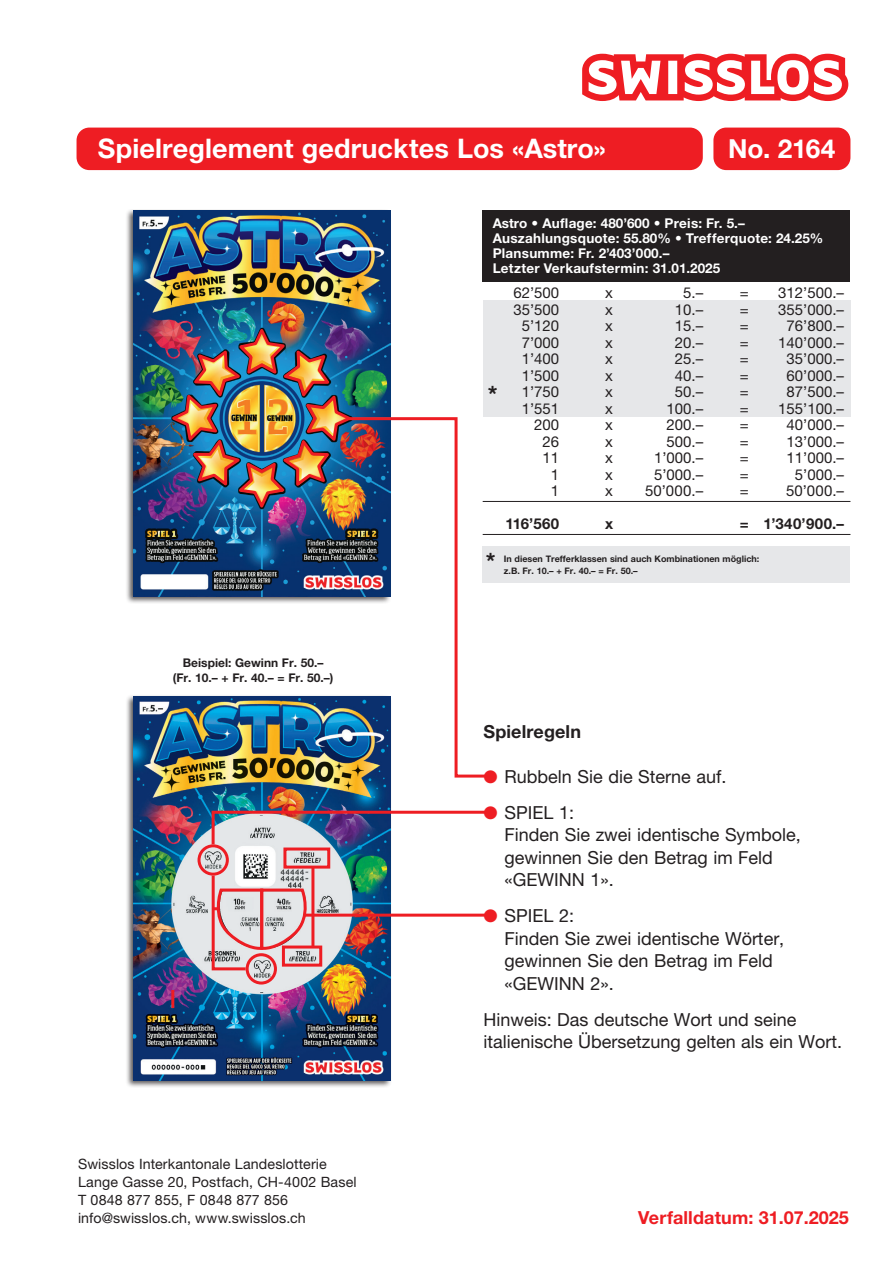
<style>
.page{position:relative;width:893px;height:1263px;background:#fff}
.page>*{position:absolute;margin:0;border:0;box-sizing:border-box;transform-origin:0 0}
.t1{font:700 27px "Helvetica Neue LT Std";letter-spacing:.005em;color:#fff}
.t2{font:700 26.25px "Helvetica Neue LT Std";letter-spacing:-.005em;color:#fff}
.t3{font:700 24px "Helvetica Neue LT Std";color:#231f20}
.t4{font:18px/22.5px "Helvetica Neue LT Std";color:#231f20}
.t5{font:700 18px "Helvetica Neue LT Std";letter-spacing:.005em;color:#ee1d23}
.t6{font:700 18px "Helvetica Neue LT Std";letter-spacing:.005em;color:#231f20}
.t7{font:15px "Helvetica Neue LT Std";color:#231f20}
.t8{font:700 15px "Helvetica Neue LT Std";letter-spacing:.025em;color:#231f20}
.t9{font:14.25px/18px "Helvetica Neue LT Std";letter-spacing:.005em;color:#231f20}
.t10{font:700 13.5px/15px "Helvetica Neue LT Std";letter-spacing:.015em;color:#fff}
.t11{font:700 12px/15px "Helvetica Neue LT Std";color:#231f20;text-align:center}
.t12{font:700 9px/12px "Helvetica Neue LT Std";color:#231f20}
.s1{color:#ee1d23}
</style>
<div class="page">
<div style="left:125px;top:694px;width:267px;height:394px;background:#231f20;opacity:.75"></div>
<img style="left:133px;top:696px;width:257px;height:384px">
<div style="left:483px;top:301px;width:367px;height:116px;background:#e6e7e9"></div>
<hr style="left:483px;top:501px;width:367px;height:1px;background:#231f20">
<hr style="left:483px;top:534px;width:367px;height:1px;background:#231f20">
<div style="left:483px;top:210px;width:367px;height:71px;background:#231f20"></div>
<div style="left:483px;top:546px;width:367px;height:36px;background:#e6e7e9"></div>
<svg style="left:582px;top:54px;width:266px;height:47px"></svg>
<div style="left:77px;top:128px;width:626px;height:42px;background:#ee1d23;border-radius:13px"></div>
<div style="left:713px;top:128px;width:137px;height:42px;background:#ee1d23;border-radius:13px"></div>
<div style="left:125px;top:209px;width:267px;height:395px;background:#231f20;opacity:.75"></div>
<img style="left:133px;top:211px;width:257px;height:385px">
<hr style="left:171px;top:990px;width:3px;height:18px;background:#ee1d23">
<svg style="left:346px;top:416px;width:145px;height:363px"></svg>
<div style="left:246px;top:953px;width:31px;height:31px;border:3px solid #ee1d23;border-radius:50%"></div>
<div style="left:283px;top:847px;width:47px;height:21px;border:3px solid #ee1d23"></div>
<div style="left:198px;top:844px;width:31px;height:32px;border:3px solid #ee1d23;border-radius:50%"></div>
<img style="left:167px;top:326px;width:189px;height:187px">
<svg style="left:210px;top:809px;width:278px;height:38px"></svg>
<div style="left:282px;top:945px;width:40px;height:21px;border:3px solid #ee1d23"></div>
<svg style="left:210px;top:873px;width:103px;height:99px;background:#d8b7b9"></svg>
<hr style="left:311px;top:867px;width:3px;height:81px;background:#ee1d23">
<hr style="left:304px;top:914px;width:186px;height:3px;background:#ee1d23">
<h1 class="t1" style="left:98px;top:132px;width:509px">Spielreglement gedrucktes Los «Astro»</h1>
<h2 class="t2" style="left:728px;top:133px;width:109px">No. 2164</h2>
<p class="t11" style="left:173px;top:655px;width:162px">Beispiel: Gewinn Fr. 50.– (Fr. 10.– + Fr. 40.– = Fr. 50.–)</p>
<p class="t9" style="left:78px;top:1154px;width:280px">Swisslos Interkantonale Landeslotterie Lange Gasse 20, Postfach, CH-4002 Basel T 0848 877 855, F 0848 877 856 info@swisslos.ch, www.swisslos.ch</p>
<p class="t10" style="left:493px;top:215px;width:332px">Astro • Auflage: 480’600 • Preis: Fr. 5.– Auszahlungsquote: 55.80% • Trefferquote: 24.25% Plansumme: Fr. 2’403’000.–<br>Letzter Verkaufstermin: 31.01.2025</p>
<p class="t7" style="left:513px;top:284px;width:47px">62’500</p>
<p class="t7" style="left:605px;top:284px;width:9px">x</p>
<p class="t7" style="left:683px;top:284px;width:22px">5.–</p>
<p class="t7" style="left:740px;top:284px;width:10px">=</p>
<p class="t7" style="left:778px;top:284px;width:67px">312’500.–</p>
<p class="t7" style="left:513px;top:300px;width:47px">35’500</p>
<p class="t7" style="left:605px;top:300px;width:9px">x</p>
<p class="t7" style="left:675px;top:300px;width:30px">10.–</p>
<p class="t7" style="left:740px;top:300px;width:10px">=</p>
<p class="t7" style="left:778px;top:300px;width:67px">355’000.–</p>
<p class="t7" style="left:522px;top:317px;width:39px">5’120</p>
<p class="t7" style="left:605px;top:317px;width:9px">x</p>
<p class="t7" style="left:675px;top:317px;width:30px">15.–</p>
<p class="t7" style="left:740px;top:317px;width:10px">=</p>
<p class="t7" style="left:787px;top:317px;width:59px">76’800.–</p>
<p class="t7" style="left:522px;top:333px;width:39px">7’000</p>
<p class="t7" style="left:605px;top:333px;width:9px">x</p>
<p class="t7" style="left:675px;top:333px;width:30px">20.–</p>
<p class="t7" style="left:740px;top:333px;width:10px">=</p>
<p class="t7" style="left:778px;top:333px;width:67px">140’000.–</p>
<p class="t7" style="left:522px;top:350px;width:39px">1’400</p>
<p class="t7" style="left:605px;top:350px;width:9px">x</p>
<p class="t7" style="left:675px;top:350px;width:30px">25.–</p>
<p class="t7" style="left:740px;top:350px;width:10px">=</p>
<p class="t7" style="left:787px;top:350px;width:59px">35’000.–</p>
<p class="t7" style="left:522px;top:366px;width:39px">1’500</p>
<p class="t7" style="left:605px;top:366px;width:9px">x</p>
<p class="t7" style="left:675px;top:366px;width:30px">40.–</p>
<p class="t7" style="left:740px;top:366px;width:10px">=</p>
<p class="t7" style="left:787px;top:366px;width:59px">60’000.–</p>
<p class="t7" style="left:522px;top:383px;width:39px">1’750</p>
<p class="t7" style="left:605px;top:383px;width:9px">x</p>
<p class="t7" style="left:675px;top:383px;width:30px">50.–</p>
<p class="t7" style="left:740px;top:383px;width:10px">=</p>
<p class="t7" style="left:787px;top:383px;width:59px">87’500.–</p>
<p class="t7" style="left:522px;top:399px;width:39px">1’551</p>
<p class="t7" style="left:605px;top:399px;width:9px">x</p>
<p class="t7" style="left:666px;top:399px;width:38px">100.–</p>
<p class="t7" style="left:740px;top:399px;width:10px">=</p>
<p class="t7" style="left:778px;top:399px;width:67px">155’100.–</p>
<p class="t7" style="left:534px;top:416px;width:27px">200</p>
<p class="t7" style="left:605px;top:416px;width:9px">x</p>
<p class="t7" style="left:666px;top:416px;width:38px">200.–</p>
<p class="t7" style="left:740px;top:416px;width:10px">=</p>
<p class="t7" style="left:787px;top:416px;width:59px">40’000.–</p>
<p class="t7" style="left:543px;top:432px;width:18px">26</p>
<p class="t7" style="left:605px;top:432px;width:9px">x</p>
<p class="t7" style="left:666px;top:432px;width:38px">500.–</p>
<p class="t7" style="left:740px;top:432px;width:10px">=</p>
<p class="t7" style="left:787px;top:432px;width:59px">13’000.–</p>
<p class="t7" style="left:543px;top:449px;width:18px">11</p>
<p class="t7" style="left:605px;top:449px;width:9px">x</p>
<p class="t7" style="left:654px;top:449px;width:51px">1’000.–</p>
<p class="t7" style="left:740px;top:449px;width:10px">=</p>
<p class="t7" style="left:787px;top:449px;width:59px">11’000.–</p>
<p class="t7" style="left:551px;top:465px;width:10px">1</p>
<p class="t7" style="left:605px;top:465px;width:9px">x</p>
<p class="t7" style="left:654px;top:465px;width:51px">5’000.–</p>
<p class="t7" style="left:740px;top:465px;width:10px">=</p>
<p class="t7" style="left:795px;top:465px;width:51px">5’000.–</p>
<p class="t7" style="left:551px;top:482px;width:10px">1</p>
<p class="t7" style="left:605px;top:482px;width:9px">x</p>
<p class="t7" style="left:645px;top:482px;width:60px">50’000.–</p>
<p class="t7" style="left:740px;top:482px;width:10px">=</p>
<p class="t7" style="left:786px;top:482px;width:60px">50’000.–</p>
<p class="t8" style="left:505px;top:514px;width:55px">116’560</p>
<p class="t8" style="left:605px;top:514px;width:10px">x</p>
<p class="t8" style="left:740px;top:514px;width:106px">= 1’340’900.–</p>
<h3 class="t3" style="left:486px;top:546px;width:11px">*</h3>
<p class="t12" style="left:504px;top:552px;width:257px">In diesen Trefferklassen sind auch Kombinationen möglich: z.B. Fr. 10.– + Fr. 40.– = Fr. 50.–</p>
<h3 class="t3" style="left:488px;top:380px;width:11px">*</h3>
<p class="t6" style="left:483px;top:720px;width:99px">Spielregeln</p>
<p class="t4" style="left:483px;top:765px;width:244px"><span class="s1">●</span> Rubbeln Sie die Sterne auf.</p>
<p class="t4" style="left:505px;top:801px;width:298px;text-indent:-21px"><span class="s1">●</span> SPIEL 1:<br>Finden Sie zwei identische Symbole, gewinnen Sie den Betrag im Feld «GEWINN 1».</p>
<p class="t4" style="left:505px;top:904px;width:281px;text-indent:-21px"><span class="s1">●</span> SPIEL 2:<br>Finden Sie zwei identische Wörter, gewinnen Sie den Betrag im Feld «GEWINN 2».</p>
<p class="t4" style="left:483px;top:1008px;width:360px">Hinweis: Das deutsche Wort und seine italienische Übersetzung gelten als ein Wort.</p>
<p class="t5" style="left:638px;top:1206px;width:212px">Verfalldatum: 31.07.2025</p>
</div>
